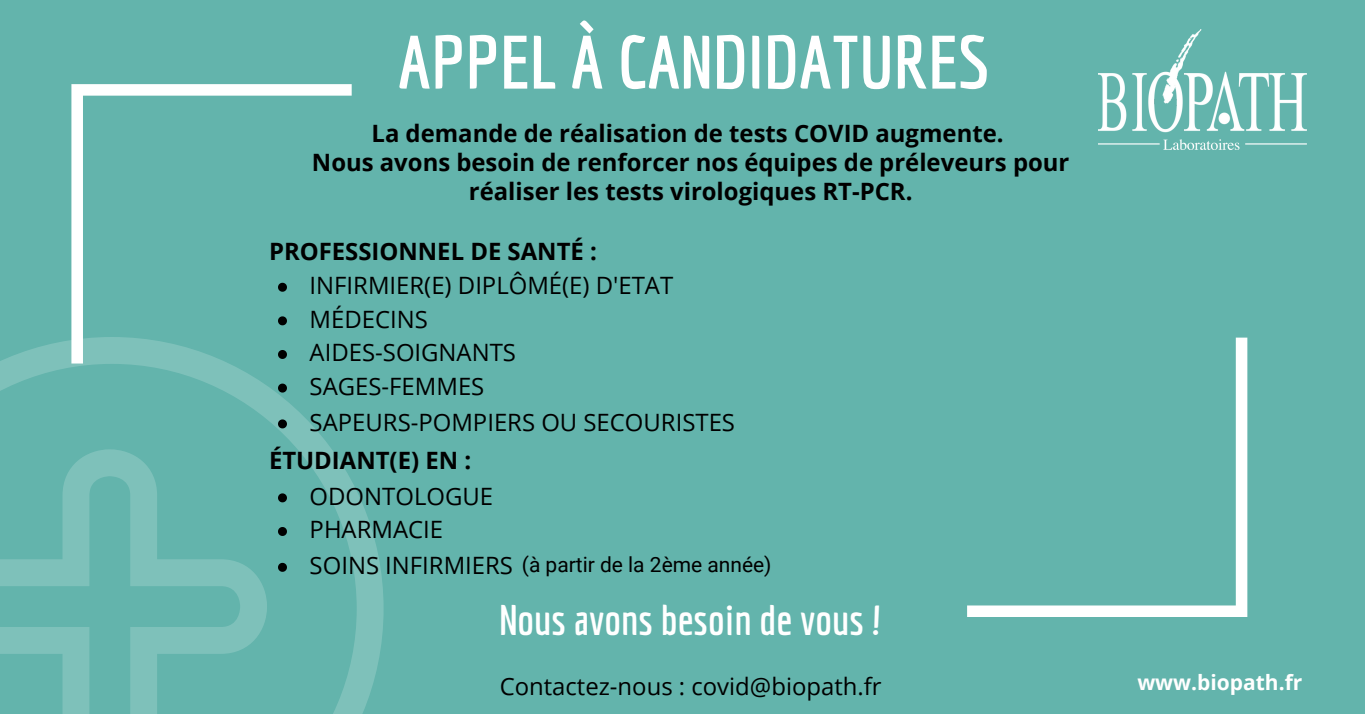
<style>
.page{position:relative;width:1365px;height:714px;background:#63b4ac}
.page>*{position:absolute;margin:0;border:0;box-sizing:border-box;transform-origin:0 0}
.t1{font:700 73.5px "Economica";color:#fff}
.t2{font:700 41.65px "Economica";color:#fff}
.t3{font:700 23.8px/29.1px "Open Sans";color:#000;text-align:center}
.t4{font:23.8px/34.3px "Open Sans";color:#000}
.t5{font:21px "Roboto";color:#000}
.t6{font:700 21px "Open Sans";color:#fff}
</style>
<div class="page">
<svg style="left:0;top:340px;width:384px;height:374px"></svg>
<svg style="left:0;top:449px;width:267px;height:265px"></svg>
<svg style="left:71px;top:84px;width:281px;height:280px"></svg>
<svg style="left:967px;top:338px;width:280px;height:279px"></svg>
<img style="left:1099px;top:29px;width:207px;height:121px">
<svg style="left:278px;top:283px;width:9px;height:9px"></svg>
<svg style="left:278px;top:316px;width:9px;height:9px"></svg>
<svg style="left:278px;top:350px;width:9px;height:9px"></svg>
<svg style="left:278px;top:384px;width:9px;height:9px"></svg>
<svg style="left:278px;top:419px;width:9px;height:9px"></svg>
<svg style="left:278px;top:493px;width:9px;height:9px"></svg>
<svg style="left:278px;top:527px;width:9px;height:9px"></svg>
<svg style="left:278px;top:563px;width:9px;height:9px"></svg>
<h1 class="t1" style="left:398px;top:19px;width:593px">APPEL À CANDIDATURES</h1>
<p class="t3" style="left:312px;top:118px;width:759px">La demande de réalisation de tests COVID augmente.<br>Nous avons besoin de renforcer nos équipes de préleveurs pour réaliser les tests virologiques RT-PCR.</p>
<p class="t3" style="left:269px;top:237px;width:329px">PROFESSIONNEL DE SANTÉ :</p>
<p class="t4" style="left:310px;top:268px;width:427px">INFIRMIER(E) DIPLÔMÉ(E) D'ETAT<br>MÉDECINS<br>AIDES-SOIGNANTS<br>SAGES-FEMMES<br>SAPEURS-POMPIERS OU SECOURISTES</p>
<p class="t3" style="left:269px;top:445px;width:204px">ÉTUDIANT(E) EN :</p>
<p class="t4" style="left:310px;top:478px;width:205px">ODONTOLOGUE<br>PHARMACIE<br>SOINS INFIRMIERS</p>
<p class="t5" style="left:522px;top:552px;width:251px">(à partir de la 2ème année)</p>
<h2 class="t2" style="left:499px;top:595px;width:384px">Nous avons besoin de vous !</h2>
<p class="t4" style="left:500px;top:669px;width:383px">Contactez-nous : covid@biopath.fr</p>
<p class="t6" style="left:1137px;top:668px;width:167px">www.biopath.fr</p>
</div>
